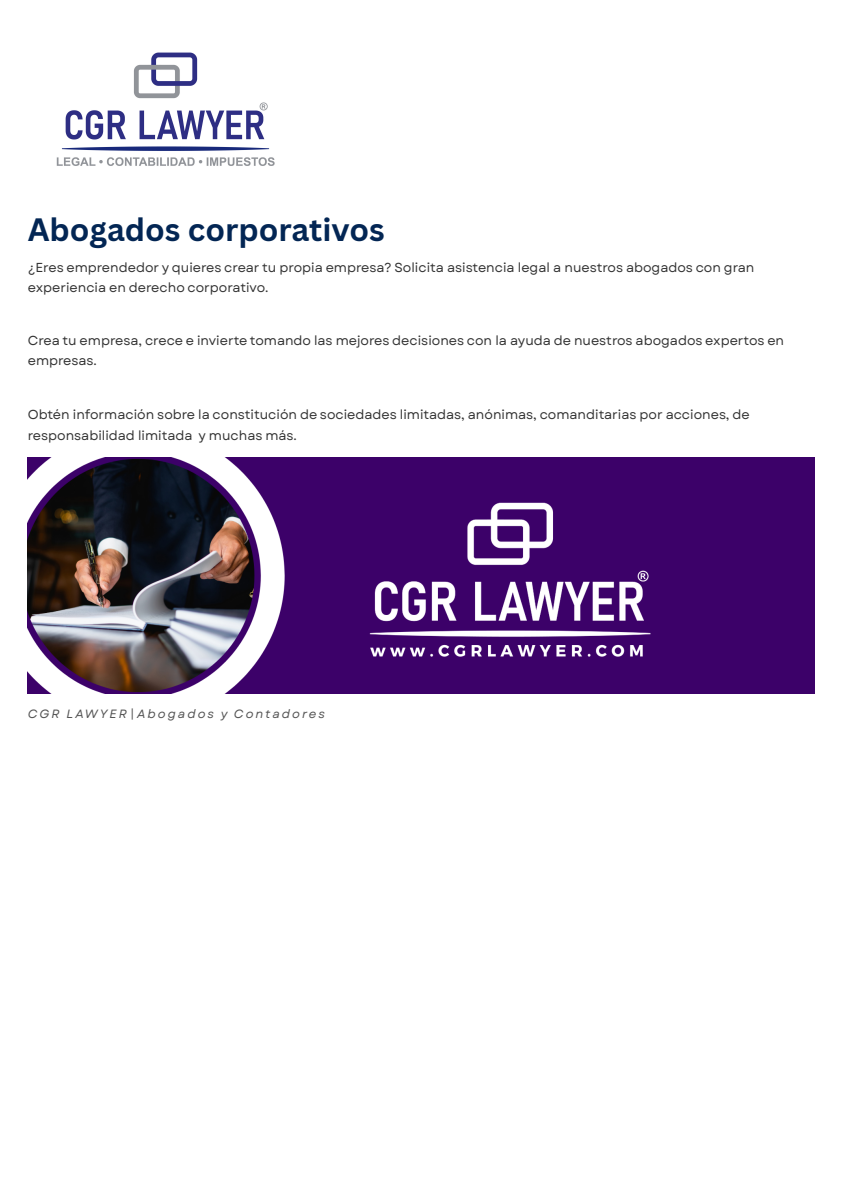
<style>
.page{position:relative;width:842px;height:1190px;background:#fff}
.page>*{position:absolute;margin:0;border:0;box-sizing:border-box;transform-origin:0 0}
.t1{font:700 31.5px "Canva Sans";color:#032654}
.t2{font:13px/20.2px "Garet";color:#333}
.t3{font:italic 12px "Garet";letter-spacing:.17em;color:#545454}
</style>
<div class="page">
<img style="left:56px;top:52px;width:219px;height:114px">
<img style="left:28px;top:458px;width:787px;height:236px">
<h1 class="t1" style="left:28px;top:207px;width:359px">Abogados corporativos</h1>
<h2 class="t2" style="left:28px;top:257px;width:728px">¿Eres emprendedor y quieres crear tu propia empresa? Solicita asistencia legal a nuestros abogados con gran experiencia en derecho corporativo.</h2>
<h2 class="t2" style="left:28px;top:330px;width:758px">Crea tu empresa, crece e invierte tomando las mejores decisiones con la ayuda de nuestros abogados expertos en empresas.</h2>
<h2 class="t2" style="left:28px;top:404px;width:723px;line-height:21px">Obtén información sobre la constitución de sociedades limitadas, anónimas, comanditarias por acciones, de responsabilidad limitada y muchas más.</h2>
<p class="t3" style="left:28px;top:705px;width:299px">CGR LAWYER|Abogados y Contadores</p>
</div>
